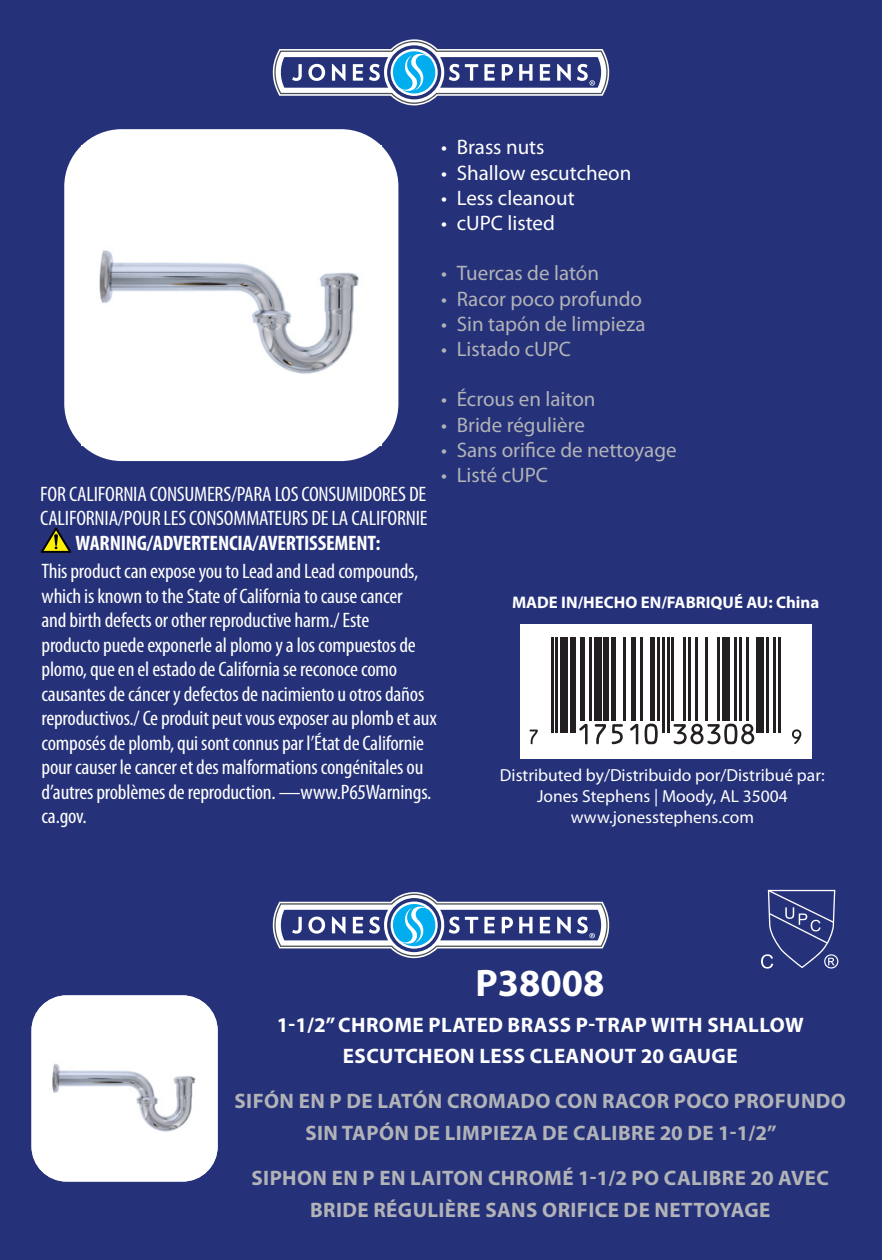
<style>
.page{position:relative;width:882px;height:1260px;background:#253179}
.page>*{position:absolute;margin:0;border:0;box-sizing:border-box;transform-origin:0 0}
.t1{font:700 38.5px "Myriad Pro";color:#fff}
.t2{font:condensed 21px/24.5px "Myriad Pro";letter-spacing:-.01em;color:#fff;scale:1.04 1}
.t3{font:700 21px/31.5px "Myriad Pro";letter-spacing:.02em;color:#b2b3b7;text-align:center}
.t4{font:21px "Myriad Pro";color:#b2b3b7}
.t5{font:700 21px/31.5px "Myriad Pro";letter-spacing:.02em;color:#fff;text-align:center}
.t6{font:21px "Myriad Pro";color:#fff}
.t7{font:700 condensed 21px "Myriad Pro";letter-spacing:-.01em;color:#fff;scale:1.04 1}
.t8{font:17.5px/21px "Myriad Pro";color:#fff;text-align:center}
.t9{font:700 16.8px "Myriad Pro";color:#fff}
</style>
<div class="page">
<div style="left:32px;top:995px;width:186px;height:187px;background:#fff;border-radius:35px"></div>
<div style="left:520px;top:624px;width:291px;height:134px;background:#fff"></div>
<div style="left:64px;top:129px;width:334px;height:332px;background:#fff;border-radius:57px"></div>
<svg style="left:761px;top:890px;width:77px;height:79px"></svg>
<svg style="left:41px;top:527px;width:30px;height:26px"></svg>
<svg style="left:273px;top:39px;width:336px;height:66px"></svg>
<svg style="left:273px;top:892px;width:336px;height:66px"></svg>
<img style="left:99px;top:250px;width:260px;height:124px">
<img style="left:52px;top:1063px;width:144px;height:69px">
<svg style="left:530px;top:730px;width:8px;height:14px"></svg>
<hr style="left:551px;top:638px;width:2px;height:95px;background:#231f20">
<hr style="left:556px;top:638px;width:2px;height:95px;background:#231f20">
<div style="left:560px;top:638px;width:8px;height:95px;background:#231f20"></div>
<div style="left:570px;top:638px;width:5px;height:95px;background:#231f20"></div>
<svg style="left:579px;top:724px;width:9px;height:20px"></svg>
<div style="left:580px;top:638px;width:5px;height:83px;background:#231f20"></div>
<hr style="left:590px;top:638px;width:2px;height:83px;background:#231f20">
<svg style="left:595px;top:724px;width:11px;height:20px"></svg>
<div style="left:594px;top:638px;width:8px;height:83px;background:#231f20"></div>
<div style="left:604px;top:638px;width:5px;height:83px;background:#231f20"></div>
<svg style="left:612px;top:724px;width:11px;height:20px"></svg>
<div style="left:611px;top:638px;width:5px;height:83px;background:#231f20"></div>
<hr style="left:623px;top:638px;width:3px;height:83px;background:#231f20">
<svg style="left:630px;top:724px;width:8px;height:20px"></svg>
<hr style="left:631px;top:638px;width:4px;height:83px;background:#231f20">
<hr style="left:640px;top:638px;width:3px;height:83px;background:#231f20">
<svg style="left:645px;top:724px;width:13px;height:20px"></svg>
<div style="left:650px;top:638px;width:5px;height:83px;background:#231f20"></div>
<hr style="left:657px;top:638px;width:3px;height:83px;background:#231f20">
<hr style="left:662px;top:638px;width:2px;height:95px;background:#231f20">
<hr style="left:667px;top:638px;width:2px;height:95px;background:#231f20">
<hr style="left:672px;top:638px;width:2px;height:83px;background:#231f20">
<hr style="left:684px;top:638px;width:2px;height:83px;background:#231f20">
<hr style="left:689px;top:638px;width:2px;height:83px;background:#231f20">
<hr style="left:696px;top:638px;width:2px;height:83px;background:#231f20">
<hr style="left:705px;top:638px;width:3px;height:83px;background:#231f20">
<hr style="left:718px;top:638px;width:2px;height:83px;background:#231f20">
<div style="left:722px;top:638px;width:8px;height:83px;background:#231f20"></div>
<hr style="left:734px;top:638px;width:3px;height:83px;background:#231f20">
<svg style="left:674px;top:724px;width:80px;height:20px"></svg>
<hr style="left:739px;top:638px;width:3px;height:83px;background:#231f20">
<hr style="left:747px;top:638px;width:2px;height:83px;background:#231f20">
<div style="left:756px;top:638px;width:7px;height:95px;background:#231f20"></div>
<hr style="left:766px;top:638px;width:2px;height:95px;background:#231f20">
<hr style="left:773px;top:638px;width:3px;height:95px;background:#231f20">
<hr style="left:778px;top:638px;width:2px;height:95px;background:#231f20">
<svg style="left:792px;top:729px;width:9px;height:15px"></svg>
<p class="t2" style="left:40px;top:481px;width:374px">FOR CALIFORNIA CONSUMERS/PARA LOS CONSUMIDORES DE<br>CALIFORNIA/POUR LES CONSOMMATEURS DE LA CALIFORNIE</p>
<p class="t7" style="left:76px;top:530px;width:295px">WARNING/ADVERTENCIA/AVERTISSEMENT:</p>
<p class="t6" style="left:441px;top:134px;width:105px">• Brass nuts</p>
<p class="t6" style="left:441px;top:160px;width:192px">• Shallow escutcheon</p>
<p class="t6" style="left:441px;top:185px;width:135px">• Less cleanout</p>
<p class="t6" style="left:441px;top:210px;width:115px">• cUPC listed</p>
<p class="t4" style="left:441px;top:260px;width:160px">• Tuercas de latón</p>
<p class="t4" style="left:441px;top:286px;width:203px">• Racor poco profundo</p>
<p class="t4" style="left:441px;top:311px;width:206px">• Sin tapón de limpieza</p>
<p class="t4" style="left:441px;top:336px;width:132px">• Listado cUPC</p>
<p class="t4" style="left:441px;top:386px;width:156px">• Écrous en laiton</p>
<p class="t4" style="left:441px;top:412px;width:145px">• Bride régulière</p>
<p class="t4" style="left:441px;top:437px;width:237px">• Sans orifice de nettoyage</p>
<p class="t4" style="left:441px;top:462px;width:109px">• Listé cUPC</p>
<p class="t2" style="left:42px;top:559px;width:382px">This product can expose you to Lead and Lead compounds, which is known to the State of California to cause cancer<br>and birth defects or other reproductive harm./ Este<br>producto puede exponerle al plomo y a los compuestos de plomo, que en el estado de California se reconoce como causantes de cáncer y defectos de nacimiento u otros daños reproductivos./ Ce produit peut vous exposer au plomb et aux composés de plomb, qui sont connus par l’État de Californie pour causer le cancer et des malformations congénitales ou d’autres problèmes de reproduction. —www.P65Warnings. ca.gov.</p>
<p class="t9" style="left:512px;top:591px;width:309px">MADE IN/HECHO EN/FABRIQUÉ AU: China</p>
<p class="t8" style="left:500px;top:764px;width:326px">Distributed by/Distribuido por/Distribué par:<br>Jones Stephens | Moody, AL 35004 www.jonesstephens.com</p>
<h1 class="t1" style="left:475px;top:957px;width:131px">P38008</h1>
<p class="t5" style="left:277px;top:1008px;width:529px">1-1/2” CHROME PLATED BRASS P-TRAP WITH SHALLOW<br>ESCUTCHEON LESS CLEANOUT 20 GAUGE</p>
<p class="t3" style="left:235px;top:1085px;width:613px">SIFÓN EN P DE LATÓN CROMADO CON RACOR POCO PROFUNDO<br>SIN TAPÓN DE LIMPIEZA DE CALIBRE 20 DE 1-1/2”</p>
<p class="t3" style="left:252px;top:1162px;width:579px">SIPHON EN P EN LAITON CHROMÉ 1-1/2 PO CALIBRE 20 AVEC<br>BRIDE RÉGULIÈRE SANS ORIFICE DE NETTOYAGE</p>
</div>
